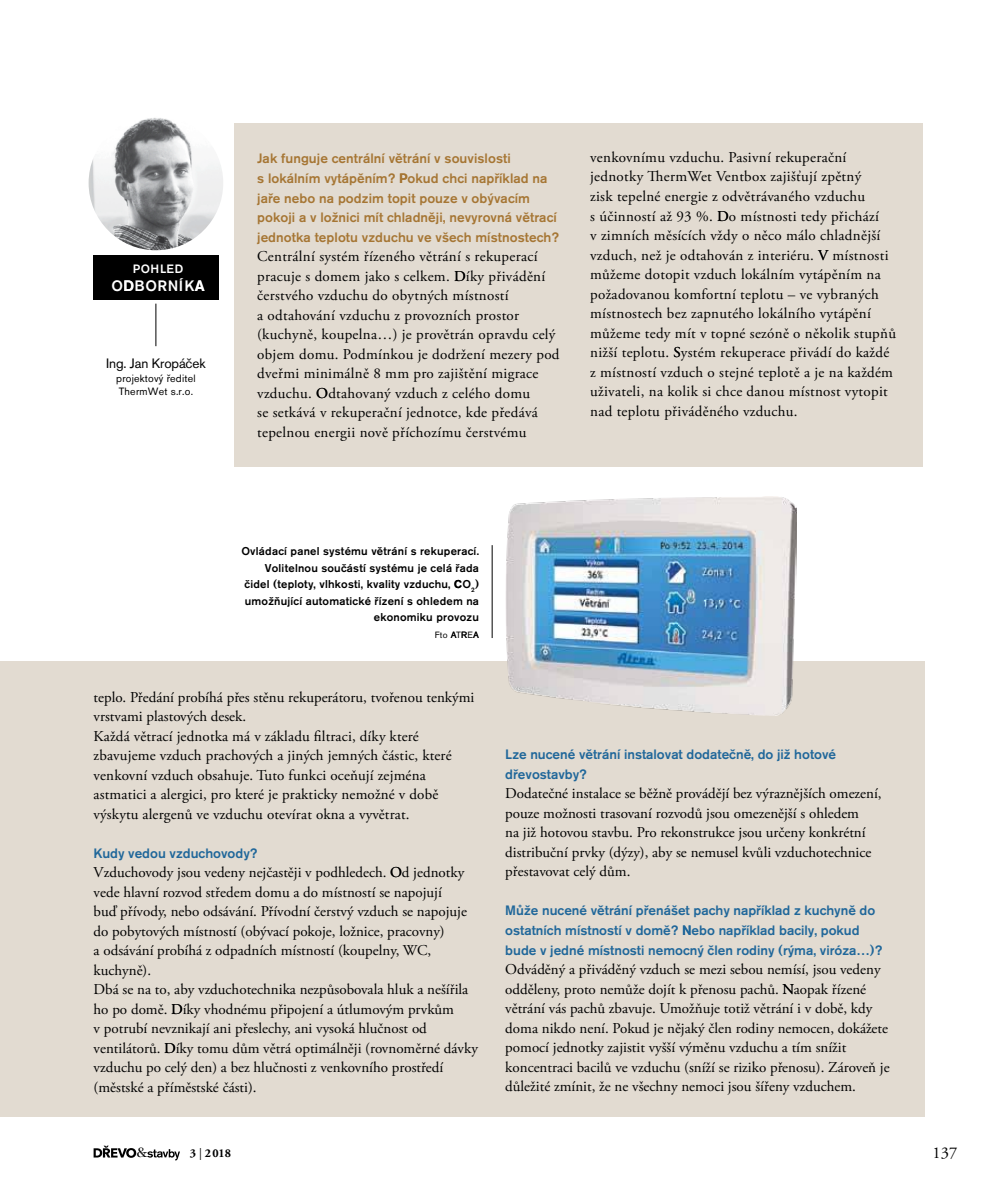
<style>
.page{position:relative;width:1000px;height:1191px;background:#fff}
.page>*{position:absolute;margin:0;border:0;box-sizing:border-box;transform-origin:0 0}
.t1{font:16.5px "Adobe Garamond Pro";color:#000}
.t2{font:15px/19.5px "Adobe Garamond Pro";letter-spacing:.005em;color:#000}
.t3{font:500 15px "Akzidenz Grotesk BECE";letter-spacing:.035em;color:#fff}
.t4{font:500 13.5px/19.5px "Akzidenz Grotesk BECE";color:#20679a}
.t5{font:500 13.5px/19.5px "Akzidenz Grotesk BECE";letter-spacing:.005em;color:#a67634}
.t6{font:13.5px "Akzidenz Grotesk BECE";letter-spacing:-.01em;color:#000}
.t7{font:12.9px "Timpani";color:#000}
.t8{font:700 12px "Adobe Garamond Pro";color:#000}
.t9{font:500 12px "Akzidenz Grotesk BECE";letter-spacing:.035em;color:#fff}
.t10{font:500 11.25px/16.5px "Akzidenz Grotesk BECE";letter-spacing:.02em;color:#000;text-align:right}
.t11{font:10.5px/13.5px "Akzidenz Grotesk BECE";letter-spacing:.02em;color:#000}
.t12{font:9px "Akzidenz Grotesk BECE";letter-spacing:.03em;color:#000}
.s1{font-weight:400}
</style>
<div class="page">
<svg style="left:94px;top:1145px;width:42px;height:12px"></svg>
<svg style="left:147px;top:1149px;width:33px;height:11px"></svg>
<div style="left:0;top:660px;width:924px;height:456px;background:#e2dbd1"></div>
<div style="left:234px;top:123px;width:688px;height:343px;background:#e2dbd1"></div>
<div style="left:93px;top:255px;width:125px;height:44px;background:#000"></div>
<hr style="left:155px;top:304px;width:1px;height:42px;background:#000">
<img style="left:87px;top:114px;width:138px;height:138px;border-radius:50%">
<div style="left:85px;top:112px;width:141px;height:141px;border:3px solid #fff;border-radius:50%"></div>
<hr style="left:491px;top:545px;width:1px;height:93px;background:#000">
<img style="left:505px;top:496px;width:291px;height:219px">
<p class="t9" style="left:133px;top:262px;width:52px">pohleD</p>
<p class="t3" style="left:111px;top:277px;width:95px">oDborníkA</p>
<p class="t6" style="left:106px;top:356px;width:101px">ing. Jan Kropáček</p>
<p class="t11" style="left:116px;top:371px;width:81px">projektový ředitel<br>ThermWet s.r.o.</p>
<p class="t5" style="left:257px;top:149px;width:303px">Jak funguje centrální větrání v souvislosti<br>s lokálním vytápěním? pokud chci například na jaře nebo na podzim topit pouze v obývacím pokoji a v ložnici mít chladněji, nevyrovná větrací jednotka teplotu vzduchu ve všech místnostech?</p>
<p class="t2" style="left:257px;top:247px;width:304px">Centrální systém řízeného větrání s rekuperací pracuje s domem jako s celkem. díky přivádění čerstvého vzduchu do obytných místností<br>a odtahování vzduchu z provozních prostor (kuchyně, koupelna…) je provětrán opravdu celý objem domu. Podmínkou je dodržení mezery pod dveřmi minimálně 8 mm pro zajištění migrace vzduchu. odtahovaný vzduch z celého domu<br>se setkává v rekuperační jednotce, kde předává tepelnou energii nově příchozímu čerstvému</p>
<p class="t2" style="left:590px;top:148px;width:307px">venkovnímu vzduchu. Pasivní rekuperační jednotky ThermWet ventbox zajišťují zpětný<br>zisk tepelné energie z odvětrávaného vzduchu<br>s účinností až 93 %. do místnosti tedy přichází<br>v zimních měsících vždy o něco málo chladnější vzduch, než je odtahován z interiéru. v místnosti můžeme dotopit vzduch lokálním vytápěním na požadovanou komfortní teplotu – ve vybraných místnostech bez zapnutého lokálního vytápění můžeme tedy mít v topné sezóně o několik stupňů nižší teplotu. systém rekuperace přivádí do každé z místností vzduch o stejné teplotě a je na každém uživateli, na kolik si chce danou místnost vytopit nad teplotu přiváděného vzduchu.</p>
<p class="t10" style="left:241px;top:543px;width:239px">ovládací panel systému větrání s rekuperací.<br>Volitelnou součástí systému je celá řada čidel (teploty, vlhkosti, kvality vzduchu, co<sub>2</sub>) umožňující automatické řízení s ohledem na ekonomiku provozu</p>
<p class="t12" style="left:434px;top:630px;width:46px">Fto aTrEa</p>
<p class="t2" style="left:94px;top:688px;width:382px">teplo. Předání probíhá přes stěnu rekuperátoru, tvořenou tenkými vrstvami plastových desek.<br>každá větrací jednotka má v základu filtraci, díky které zbavujeme vzduch prachových a jiných jemných částic, které venkovní vzduch obsahuje. Tuto funkci oceňují zejména astmatici a alergici, pro které je prakticky nemožné v době výskytu alergenů ve vzduchu otevírat okna a vyvětrat.</p>
<p class="t4" style="left:94px;top:843px;width:165px">kudy vedou vzduchovody?</p>
<p class="t2" style="left:94px;top:863px;width:386px">vzduchovody jsou vedeny nejčastěji v podhledech. od jednotky vede hlavní rozvod středem domu a do místností se napojují<br>buď přívody, nebo odsávání. Přívodní čerstvý vzduch se napojuje do pobytových místností (obývací pokoje, ložnice, pracovny)<br>a odsávání probíhá z odpadních místností (koupelny, WC, kuchyně).<br>dbá se na to, aby vzduchotechnika nezpůsobovala hluk a nešířila ho po domě. díky vhodnému připojení a útlumovým prvkům<br>v potrubí nevznikají ani přeslechy, ani vysoká hlučnost od ventilátorů. díky tomu dům větrá optimálněji (rovnoměrné dávky vzduchu po celý den) a bez hlučnosti z venkovního prostředí (městské a příměstské části).</p>
<p class="t4" style="left:505px;top:745px;width:332px">lze nucené větrání instalovat dodatečně, do již hotové dřevostavby?</p>
<p class="t2" style="left:505px;top:784px;width:378px">dodatečné instalace se běžně provádějí bez výraznějších omezení, pouze možnosti trasovaní rozvodů jsou omezenější s ohledem<br>na již hotovou stavbu. Pro rekonstrukce jsou určeny konkrétní distribuční prvky (dýzy), aby se nemusel kvůli vzduchotechnice přestavovat celý dům.</p>
<p class="t4" style="left:505px;top:901px;width:378px">Může nucené větrání přenášet pachy například z kuchyně do ostatních místností v domě? nebo například bacily, pokud bude v jedné místnosti nemocný člen rodiny (rýma, viróza…)?</p>
<p class="t2" style="left:505px;top:960px;width:386px">odváděný a přiváděný vzduch se mezi sebou nemísí, jsou vedeny odděleny, proto nemůže dojít k přenosu pachů. naopak řízené větrání vás pachů zbavuje. Umožňuje totiž větrání i v době, kdy doma nikdo není. Pokud je nějaký člen rodiny nemocen, dokážete pomocí jednotky zajistit vyšší výměnu vzduchu a tím snížit koncentraci bacilů ve vzduchu (sníží se riziko přenosu). Zároveň je důležité zmínit, že ne všechny nemoci jsou šířeny vzduchem.</p>
<p class="t7" style="left:137px;top:1144px;width:13px">&amp;</p>
<p class="t8" style="left:190px;top:1146px;width:43px">3 <span class="s1">|</span> 2018</p>
<p class="t1" style="left:932px;top:1142px;width:27px">137</p>
</div>
